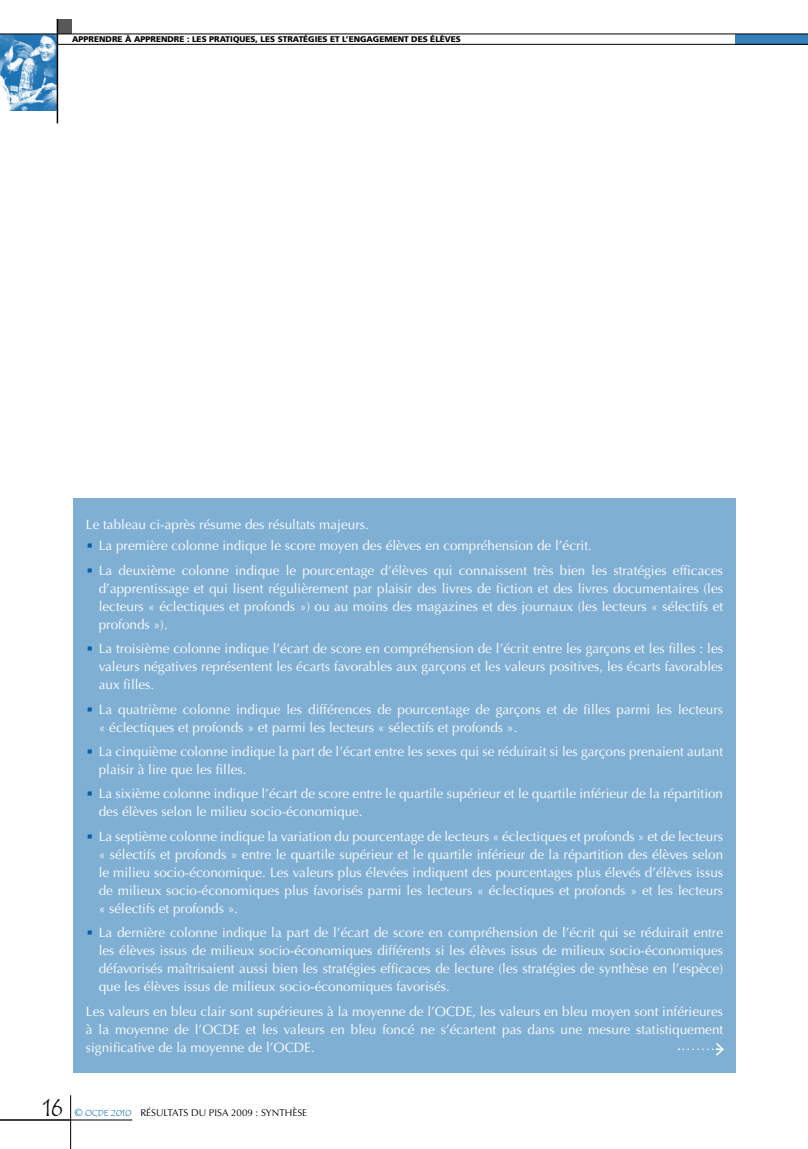
<style>
.page{position:relative;width:808px;height:1149px;background:#fff}
.page>*{position:absolute;margin:0;border:0;box-sizing:border-box;transform-origin:0 0}
.t1{font:24px "Tempus Sans ITC";color:#000}
.t2{font:13.5px/18px "Optima LT Std";color:#fff;text-align:justify}
.t3{font:9.75px "Optima LT Std";color:#000}
.t4{font:900 8.25px "Frutiger LT Std";color:#000}
.s1{font-family:"Itc Eras";font-weight:500;color:#0060a9}
.s2{font-size:10.5px;color:#0060a9}
.s3{font-family:"Tempus Sans ITC";font-size:9px;color:#0060a9}
</style>
<div class="page">
<img style="left:0;top:35px;width:57px;height:76px">
<div style="left:57px;top:19px;width:15px;height:15px;background:#58585a"></div>
<hr style="left:70px;top:1094px;width:1px;height:54px;background:#000">
<hr style="left:71px;top:1119px;width:61px;height:1px;background:#000">
<div style="left:736px;top:34px;width:72px;height:10px;background:#3380ba"></div>
<hr style="left:0;top:34px;width:808px;height:1px;background:#000">
<hr style="left:57px;top:44px;width:751px;height:1px;background:#000">
<hr style="left:57px;top:19px;width:1px;height:104px;background:#000">
<hr style="left:0;top:1118px;width:71px;height:2px;background:#000">
<div style="left:73px;top:498px;width:663px;height:573px;background:#80afd4"></div>
<svg style="left:678px;top:1043px;width:46px;height:13px"></svg>
<p class="t4" style="left:72px;top:34px;width:34px">APPRENDR</p>
<p class="t4" style="left:118px;top:34px;width:51px">E À APPRENDR</p>
<p class="t4" style="left:179px;top:34px;width:41px">E : LES PRAT</p>
<p class="t4" style="left:230px;top:34px;width:59px">IQUES, LES STRAT</p>
<p class="t4" style="left:303px;top:34px;width:159px">ÉGIES ET L’ENGAGEMENT DES ÉLÈVES</p>
<p class="t2" style="left:86px;top:515px;width:284px">Le tableau ci-après résume des résultats majeurs.</p>
<p class="t2" style="left:86px;top:536px;width:507px"><span class="s1">•</span> La première colonne indique le score moyen des élèves en compréhension de l’écrit.</p>
<p class="t2" style="left:99px;top:561px;width:626px;text-indent:-13px"><span class="s1">•</span> La deuxième colonne indique le pourcentage d’élèves qui connaissent très bien les stratégies efficaces d’apprentissage et qui lisent régulièrement par plaisir des livres de fiction et des livres documentaires (les lecteurs « éclectiques et profonds ») ou au moins des magazines et des journaux (les lecteurs « sélectifs et profonds »).</p>
<p class="t2" style="left:99px;top:639px;width:626px;text-indent:-13px"><span class="s1">•</span> La troisième colonne indique l’écart de score en compréhension de l’écrit entre les garçons et les filles : les valeurs négatives représentent les écarts favorables aux garçons et les valeurs positives, les écarts favorables aux filles.</p>
<p class="t2" style="left:99px;top:700px;width:626px;text-indent:-13px"><span class="s1">•</span> La quatrième colonne indique les différences de pourcentage de garçons et de filles parmi les lecteurs « éclectiques et profonds » et parmi les lecteurs « sélectifs et profonds ».</p>
<p class="t2" style="left:99px;top:742px;width:626px;text-indent:-13px"><span class="s1">•</span> La cinquième colonne indique la part de l’écart entre les sexes qui se réduirait si les garçons prenaient autant plaisir à lire que les filles.</p>
<p class="t2" style="left:99px;top:784px;width:626px;text-indent:-13px"><span class="s1">•</span> La sixième colonne indique l’écart de score entre le quartile supérieur et le quartile inférieur de la répartition des élèves selon le milieu socio-économique.</p>
<p class="t2" style="left:99px;top:827px;width:626px;text-indent:-13px"><span class="s1">•</span> La septième colonne indique la variation du pourcentage de lecteurs « éclectiques et profonds » et de lecteurs « sélectifs et profonds » entre le quartile supérieur et le quartile inférieur de la répartition des élèves selon le milieu socio-économique. Les valeurs plus élevées indiquent des pourcentages plus élevés d’élèves issus de milieux socio-économiques plus favorisés parmi les lecteurs « éclectiques et profonds » et les lecteurs « sélectifs et profonds ».</p>
<p class="t2" style="left:99px;top:923px;width:626px;text-indent:-13px"><span class="s1">•</span> La dernière colonne indique la part de l’écart de score en compréhension de l’écrit qui se réduirait entre les élèves issus de milieux socio-économiques différents si les élèves issus de milieux socio-économiques défavorisés maîtrisaient aussi bien les stratégies efficaces de lecture (les stratégies de synthèse en l’espèce) que les élèves issus de milieux socio-économiques favorisés.</p>
<p class="t2" style="left:86px;top:1001px;width:639px">Les valeurs en bleu clair sont supérieures à la moyenne de l’OCDE, les valeurs en bleu moyen sont inférieures à la moyenne de l’OCDE et les valeurs en bleu foncé ne s’écartent pas dans une mesure statistiquement significative de la moyenne de l’OCDE.</p>
<h1 class="t1" style="left:43px;top:1091px;width:22px">16</h1>
<p class="t3" style="left:75px;top:1106px;width:234px"><span class="s2">©</span> <span class="s3">OCDE 2010</span> Résultats du PISA 2009 : Synthèse</p>
</div>
